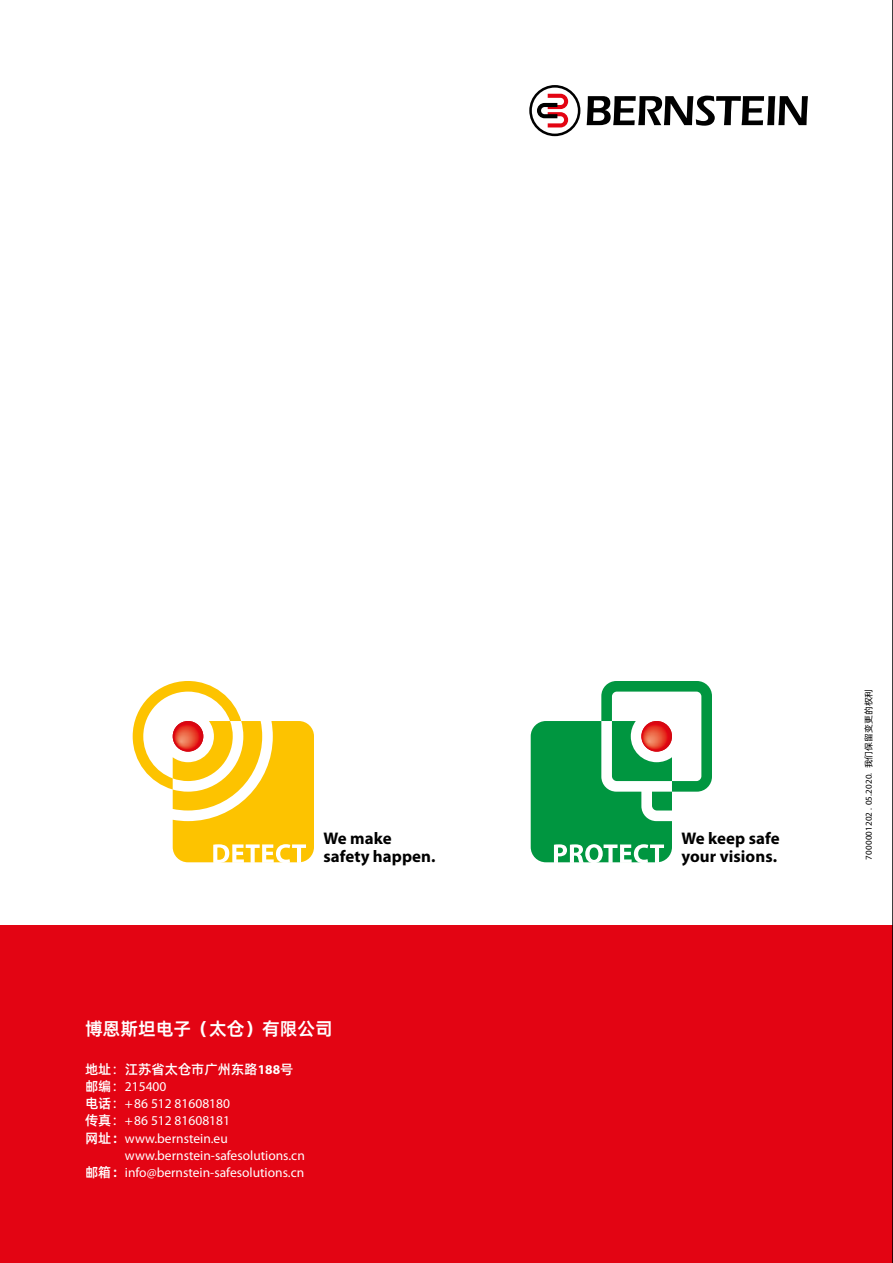
<style>
.page{position:relative;width:893px;height:1263px;background:#fff}
.page>*{position:absolute;margin:0;border:0;box-sizing:border-box;transform-origin:0 0}
.t1{font:18px "Alibaba Pu Hui Ti 2 85 Bold";color:#fff}
.t2{font:700 16.8px/18px "Myriad Pro";letter-spacing:.005em;color:#000}
.t3{font:13.5px "Myriad Pro";color:#fff}
.t4{font:700 13.5px "Alibaba Pu Hui Ti 2 75 Semi";color:#fff}
.t5{font:9px "Myriad Pro";letter-spacing:.02em;color:#000}
.s1{font-family:"Alibaba Pu Hui Ti 2 55 Regular";font-weight:400}
.s2{font-family:"Myriad Pro"}
.s3{font-family:"Alibaba Pu Hui Ti 2 75 Semi";font-weight:700}
.s4{font-family:"Alibaba Pu Hui Ti 2 55 Regular"}
</style>
<div class="page">
<div style="left:0;top:925px;width:893px;height:338px;background:#e30413"></div>
<svg style="left:133px;top:681px;width:181px;height:182px"></svg>
<img style="left:173px;top:721px;width:30px;height:31px;border-radius:15px">
<svg style="left:531px;top:681px;width:181px;height:182px"></svg>
<img style="left:641px;top:721px;width:31px;height:31px;border-radius:15px">
<svg style="left:587px;top:96px;width:221px;height:30px"></svg>
<svg style="left:529px;top:85px;width:51px;height:51px"></svg>
<hr style="left:892px;top:0;width:1px;height:1263px;background:#000">
<p class="t2" style="left:323px;top:829px;width:114px">We make safety happen.</p>
<p class="t2" style="left:681px;top:829px;width:100px">We keep safe your visions.</p>
<h1 class="t1" style="left:85px;top:1015px;width:249px">博恩斯坦电子（太仓）有限公司</h1>
<p class="t4" style="left:85px;top:1058px;width:210px">地址<span class="s1">：</span>江苏省太仓市广州东路<span class="s2">188</span>号</p>
<p class="t3" style="left:85px;top:1078px;width:83px"><span class="s3">邮编</span><span class="s4">：</span>215400</p>
<p class="t3" style="left:85px;top:1095px;width:147px"><span class="s3">电话</span><span class="s4">：</span>+86 512 81608180</p>
<p class="t3" style="left:85px;top:1112px;width:147px"><span class="s3">传真</span><span class="s4">：</span>+86 512 81608181</p>
<p class="t3" style="left:85px;top:1130px;width:144px"><span class="s3">网址：</span>www.bernstein.eu</p>
<p class="t3" style="left:125px;top:1147px;width:181px">www.bernstein-safesolutions.cn</p>
<p class="t3" style="left:85px;top:1164px;width:221px"><span class="s3">邮箱：</span>info@bernstein-safesolutions.cn</p>
<p class="t5" style="left:863px;top:860px;width:172px;rotate:-90deg">7000001202 . 05.2020. <span class="s4">我们保留变更的权利</span></p>
</div>
